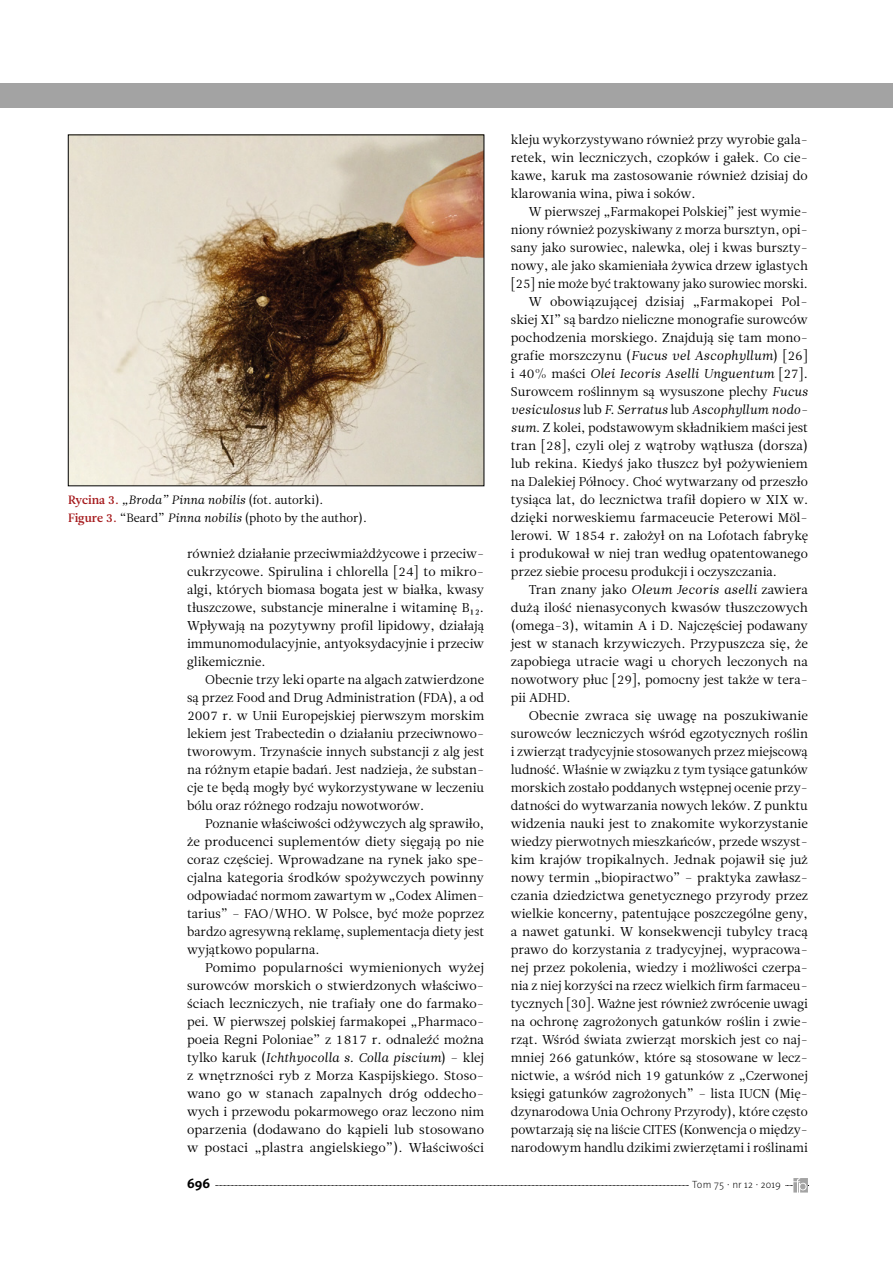
<style>
.page{position:relative;width:893px;height:1263px;background:#fff}
.page>*{position:absolute;margin:0;border:0;box-sizing:border-box;transform-origin:0 0}
.t1{font:700 13.5px "Naomi Sans EFN";color:#000}
.t2{font:12.75px/18px "Leitura News Roman 1";color:#000;text-align:justify}
.t3{font:12.75px "Leitura News Italic 1";color:#000}
.t4{font:12px "Leitura News Roman 1";color:#000}
.t5{font:12px "Leitura News Italic 1";color:#000}
.t6{font:10.5px "Naomi Sans EFN Thin";letter-spacing:.01em;color:#000}
.s1{font-family:"Leitura News Roman 3";color:#a5191c}
.s2{font-family:"Leitura News Roman 1"}
.s3{font-family:"Leitura News Italic 1"}
</style>
<div class="page">
<div style="left:0;top:83px;width:893px;height:25px;background:#a3a3a3"></div>
<svg style="left:215px;top:1178px;width:594px;height:14px"></svg>
<img style="left:70px;top:137px;width:412px;height:347px">
<p class="t5" style="left:68px;top:493px;width:257px"><span class="s1">Rycina 3.</span> „Broda” Pinna nobilis <span class="s2">(fot. autorki).</span></p>
<p class="t4" style="left:68px;top:511px;width:300px"><span class="s1">Figure 3.</span> “Beard” <span class="s3">Pinna nobilis</span> (photo by the author).</p>
<p class="t2" style="left:187px;top:545px;width:299px">również działanie przeciwmiażdżycowe i przeciw&shy;cukrzycowe. Spirulina i chlorella [24] to mikro&shy;algi, których biomasa bogata jest w białka, kwasy tłuszczowe, substancje mineralne i witaminę B₁₂.<br>Wpływają na pozytywny profil lipidowy, działają immunomodulacyjnie, antyoksydacyjnie i przeciw glikemicznie.</p>
<p class="t2" style="left:187px;top:671px;width:299px;text-indent:18px">Obecnie trzy leki oparte na algach zatwierdzone są przez Food and Drug Administration (FDA), a od 2007 r. w Unii Europejskiej pierwszym morskim lekiem jest Trabectedin o działaniu przeciwnowo&shy;tworowym. Trzynaście innych substancji z alg jest na różnym etapie badań. Jest nadzieja, że substan&shy;cje te będą mogły być wykorzystywane w leczeniu bólu oraz różnego rodzaju nowotworów.</p>
<p class="t2" style="left:187px;top:815px;width:299px;text-indent:18px">Poznanie właściwości odżywczych alg sprawiło, że producenci suplementów diety sięgają po nie coraz częściej. Wprowadzane na rynek jako spe&shy;cjalna kategoria środków spożywczych powinny odpowiadać normom zawartym w „Codex Alimen&shy;tarius” – FAO/WHO. W Polsce, być może poprzez bardzo agresywną reklamę, suplementacja diety jest wyjątkowo popularna.</p>
<p class="t2" style="left:187px;top:959px;width:299px;text-indent:18px">Pomimo popularności wymienionych wyżej surowców morskich o stwierdzonych właściwo&shy;ściach leczniczych, nie trafiały one do farmako&shy;pei. W pierwszej polskiej farmakopei „Pharmaco&shy;poeia Regni Poloniae” z 1817 r. odnaleźć można</p>
<p class="t3" style="left:187px;top:1050px;width:299px"><span class="s2">tylko karuk (</span>Ichthyocolla s. Colla piscium<span class="s2">) – klej</span></p>
<p class="t2" style="left:187px;top:1067px;width:299px">z wnętrzności ryb z Morza Kaspijskiego. Stoso&shy;wano go w stanach zapalnych dróg oddecho&shy;wych i przewodu pokarmowego oraz leczono nim oparzenia (dodawano do kąpieli lub stosowano w postaci „plastra angielskiego”). Właściwości</p>
<p class="t2" style="left:511px;top:131px;width:299px">kleju wykorzystywano również przy wyrobie gala&shy;retek, win leczniczych, czopków i gałek. Co cie&shy;kawe, karuk ma zastosowanie również dzisiaj do klarowania wina, piwa i soków.</p>
<p class="t2" style="left:511px;top:203px;width:299px;text-align:right">W pierwszej „Farmakopei Polskiej” jest wymie&shy;niony również pozyskiwany z morza bursztyn, opi&shy;sany jako surowiec, nalewka, olej i kwas burszty&shy;nowy, ale jako skamieniała żywica drzew iglastych [25] nie może być traktowany jako surowiec morski.<br>W obowiązującej dzisiaj „Farmakopei Pol&shy;skiej XI” są bardzo nieliczne monografie surowców pochodzenia morskiego. Znajdują się tam mono&shy;grafie morszczynu (<span class="s3">Fucus vel Ascophyllum</span>) [26]</p>
<p class="t3" style="left:511px;top:366px;width:299px"><span class="s2">i 40% maści</span> Olei Iecoris Aselli Unguentum <span class="s2">[27].</span></p>
<p class="t2" style="left:511px;top:383px;width:299px">Surowcem roślinnym są wysuszone plechy <span class="s3">Fucus</span></p>
<p class="t3" style="left:511px;top:402px;width:299px">vesiculosus <span class="s2">lub</span> F. Serratus <span class="s2">lub</span> Ascophyllum nodo-</p>
<p class="t2" style="left:511px;top:419px;width:299px"><span class="s3">sum</span>. Z kolei, podstawowym składnikiem maści jest tran [28], czyli olej z wątroby wątłusza (dorsza) lub rekina. Kiedyś jako tłuszcz był pożywieniem na Dalekiej Północy. Choć wytwarzany od przeszło tysiąca lat, do lecznictwa trafił dopiero w XIX w. dzięki norweskiemu farmaceucie Peterowi Möl&shy;lerowi. W 1854 r. założył on na Lofotach fabrykę i produkował w niej tran według opatentowanego przez siebie procesu produkcji i oczyszczania.</p>
<p class="t2" style="left:511px;top:581px;width:299px;text-indent:18px">Tran znany jako <span class="s3">Oleum Jecoris aselli</span> zawiera dużą ilość nienasyconych kwasów tłuszczowych (omega-3), witamin A i D. Najczęściej podawany jest w stanach krzywiczych. Przypuszcza się, że zapobiega utracie wagi u chorych leczonych na nowotwory płuc [29], pomocny jest także w tera&shy;pii ADHD.</p>
<p class="t2" style="left:511px;top:707px;width:299px;text-indent:18px">Obecnie zwraca się uwagę na poszukiwanie surowców leczniczych wśród egzotycznych roślin i zwierząt tradycyjnie stosowanych przez miejscową ludność. Właśnie w związku z tym tysiące gatunków morskich zostało poddanych wstępnej ocenie przy&shy;datności do wytwarzania nowych leków. Z punktu widzenia nauki jest to znakomite wykorzystanie wiedzy pierwotnych mieszkańców, przede wszyst&shy;kim krajów tropikalnych. Jednak pojawił się już nowy termin „biopiractwo” – praktyka zawłasz&shy;czania dziedzictwa genetycznego przyrody przez wielkie koncerny, patentujące poszczególne geny, a nawet gatunki. W konsekwencji tubylcy tracą prawo do korzystania z tradycyjnej, wypracowa&shy;nej przez pokolenia, wiedzy i możliwości czerpa&shy;nia z niej korzyści na rzecz wielkich firm farmaceu&shy;tycznych [30]. Ważne jest również zwrócenie uwagi na ochronę zagrożonych gatunków roślin i zwie&shy;rząt. Wśród świata zwierząt morskich jest co naj&shy;mniej 266 gatunków, które są stosowane w lecz&shy;nictwie, a wśród nich 19 gatunków z „Czerwonej księgi gatunków zagrożonych” – lista IUCN (Mię&shy;dzynarodowa Unia Ochrony Przyrody), które często powtarzają się na liście CITES (Konwencja o między&shy;narodowym handlu dzikimi zwierzętami i roślinami</p>
<p class="t1" style="left:187px;top:1176px;width:25px">696</p>
<p class="t6" style="left:692px;top:1179px;width:90px">Tom 75 · nr 12 · 2019</p>
</div>
